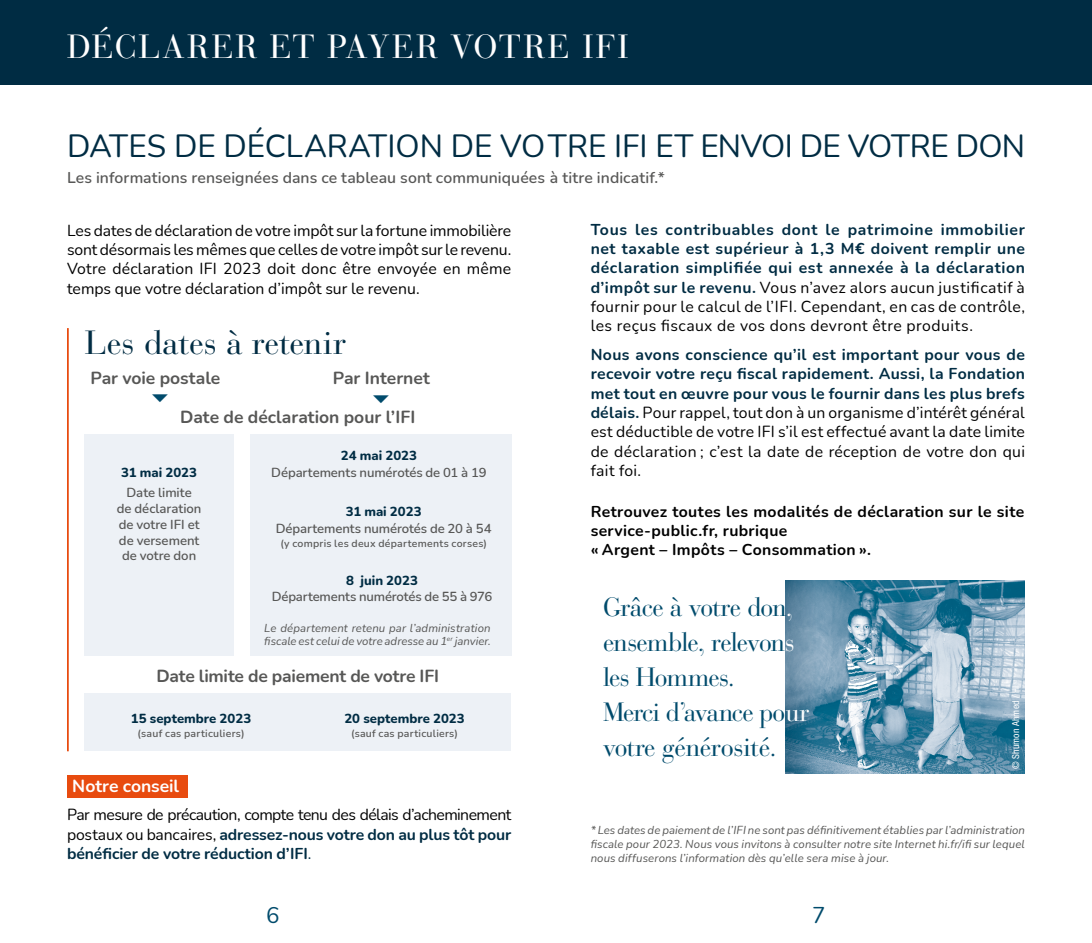
<style>
.page{position:relative;width:1092px;height:943px;background:#fff}
.page>*{position:absolute;margin:0;border:0;box-sizing:border-box;transform-origin:0 0}
.t1{font:33.25px "Bauer Bodoni Std";letter-spacing:.04em;color:#fff}
.t2{font:33.25px "Bauer Bodoni Std";letter-spacing:-.005em;color:#002c43}
.t3{font:31.5px "Nunito";letter-spacing:-.005em;color:#002c43}
.t4{font:26.25px "Bauer Bodoni Std";letter-spacing:-.03em;color:#004b6c}
.t5{font:22.4px "Nunito";color:#004b6c}
.t6{font:700 17.5px "Nunito";letter-spacing:-.005em;color:#575756}
.t7{font:700 17.5px "Nunito";letter-spacing:-.005em;color:#fff}
.Texte{font:15.75px/19.2px "Nunito";color:#000;text-align:justify}
.Texte-2{font:700 15.75px/19.2px "Nunito";letter-spacing:.04em;color:#002c43;text-align:justify}
.Texte-3{font:700 15.75px/18.9px "Nunito";letter-spacing:.02em;color:#000}
.Intertitre{font:600 15.75px "Nunito";letter-spacing:.005em;color:#575756}
.t8{font:14px "Zingbats Regular SWFTE";color:#004b6c;scale:1.73 1}
.t9{font:600 13.12px/15.8px "Nunito";letter-spacing:-.005em;color:#575756;text-align:center}
.t10{font:800 13.12px "Nunito";color:#002c43}
.Renvois{font:italic 11.38px/14px "Nunito";letter-spacing:.01em;color:#575756;text-align:justify}
.t11{font:600 10.5px "Nunito";letter-spacing:.025em;color:#575756}
.t12{font:condensed 9.62px "Helvetica Neue LT Std";letter-spacing:.015em;color:#fff}
.s1{font-weight:700;color:#002c43}
.s2{color:#002c43}
.s3{font-weight:400;color:#000}
.s4{color:#fff}
</style>
<div class="page">
<img style="left:815px;top:580px;width:209px;height:193px">
<svg style="left:785px;top:580px;width:30px;height:193px;background:#55839f"></svg>
<div style="left:0;top:0;width:1091px;height:84px;background:#002c43"></div>
<div style="left:84px;top:434px;width:150px;height:221px;background:#edf1f6"></div>
<div style="left:250px;top:434px;width:261px;height:221px;background:#edf1f6"></div>
<div style="left:84px;top:693px;width:427px;height:57px;background:#edf1f6"></div>
<hr style="left:67px;top:328px;width:2px;height:423px;background:#e84b0f">
<div style="left:67px;top:775px;width:120px;height:22px;background:#e84b0f"></div>
<p class="t1" style="left:67px;top:27px;width:563px">DÉCLARER ET PAYER VOTRE IFI</p>
<p class="t3" style="left:67px;top:124px;width:959px">DATES DE DÉCLARATION DE VOTRE IFI ET ENVOI DE VOTRE DON</p>
<p class="Intertitre" style="left:67px;top:166px;width:599px">Les informations renseignées dans ce tableau sont communiquées à titre indicatif.*</p>
<p class="Texte" style="left:67px;top:220px;width:445px">Les dates de déclaration de votre impôt sur la fortune immobilière sont désormais les mêmes que celles de votre impôt sur le revenu.<br>Votre déclaration IFI 2023 doit donc être envoyée en même temps que votre déclaration d’impôt sur le revenu.</p>
<p class="t2" style="left:84px;top:322px;width:263px">Les dates à retenir</p>
<p class="t6" style="left:90px;top:365px;width:131px">Par voie postale</p>
<p class="t8" style="left:152px;top:389px;width:11px">t</p>
<p class="t6" style="left:333px;top:365px;width:98px">Par Internet</p>
<p class="t8" style="left:373px;top:389px;width:11px">t</p>
<p class="t6" style="left:180px;top:405px;width:236px">Date de déclaration pour l’IFI</p>
<p class="t10" style="left:121px;top:462px;width:77px">31 mai 2023</p>
<p class="t9" style="left:117px;top:484px;width:86px">Date limite<br>de déclaration de votre IFI et de versement de votre don</p>
<p class="t10" style="left:341px;top:446px;width:77px">24 mai 2023</p>
<p class="t9" style="left:271px;top:464px;width:217px">Départements numérotés de 01 à 19</p>
<p class="t10" style="left:346px;top:501px;width:77px">31 mai 2023</p>
<p class="t9" style="left:276px;top:520px;width:217px">Départements numérotés de 20 à 54</p>
<p class="t11" style="left:280px;top:536px;width:208px">(y compris les deux départements corses)</p>
<p class="t10" style="left:346px;top:571px;width:73px">8 juin 2023</p>
<p class="t9" style="left:272px;top:588px;width:222px">Départements numérotés de 55 à 976</p>
<p class="Renvois" style="left:264px;top:620px;width:228px;line-height:13.1px">Le département retenu par l’administration fiscale est celui de votre adresse au 1<sup>er</sup> janvier.</p>
<p class="t6" style="left:156px;top:663px;width:284px">Date limite de paiement de votre IFI</p>
<p class="t10" style="left:131px;top:708px;width:122px">15 septembre 2023</p>
<p class="t11" style="left:138px;top:725px;width:108px">(sauf cas particuliers)</p>
<p class="t7" style="left:72px;top:774px;width:108px">Notre conseil</p>
<p class="t10" style="left:344px;top:708px;width:122px">20 septembre 2023</p>
<p class="t11" style="left:351px;top:725px;width:108px">(sauf cas particuliers)</p>
<p class="Texte" style="left:67px;top:804px;width:445px">Par mesure de précaution, compte tenu des délais d’acheminement postaux ou bancaires, <span class="s1">adressez-nous votre don au plus tôt pour bénéficier de votre réduction d’IFI</span><span class="s2">.</span></p>
<p class="Texte-2" style="left:590px;top:219px;width:436px">Tous les contribuables dont le patrimoine immobilier net taxable est supérieur à 1,3 M€ doivent remplir une déclaration simplifiée qui est annexée à la déclaration d’impôt sur le revenu. <span class="s3">Vous n’avez alors aucun justificatif à fournir pour le calcul de l’IFI. Cependant, en cas de contrôle, les reçus fiscaux de vos dons devront être produits.</span></p>
<p class="Texte" style="left:590px;top:344px;width:436px"><span class="s1">Nous avons conscience qu’il est important pour vous de recevoir votre reçu fiscal rapidement. Aussi, la Fondation met tout en œuvre pour vous le fournir dans les plus brefs délais.</span> Pour rappel, tout don à un organisme d’intérêt général est déductible de votre IFI s’il est effectué avant la date limite de déclaration ; c’est la date de réception de votre don qui fait foi.</p>
<p class="Texte-3" style="left:590px;top:501px;width:435px">Retrouvez toutes les modalités de déclaration sur le site service-public.fr, rubrique</p>
<p class="Texte-3" style="left:590px;top:539px;width:282px">« Argent – Impôts – Consommation ».</p>
<p class="t4" style="left:603px;top:591px;width:191px">Grâce à votre don<span class="s4">,</span></p>
<p class="t4" style="left:603px;top:626px;width:193px">ensemble, relevon<span class="s4">s</span></p>
<p class="t4" style="left:603px;top:661px;width:133px">les Hommes.</p>
<p class="t4" style="left:603px;top:696px;width:208px">Merci d’avance po<span class="s4">ur</span></p>
<p class="t4" style="left:603px;top:731px;width:175px">votre générosité.</p>
<p class="t12" style="left:1010px;top:768px;width:84px;rotate:-90deg">© Shumon Ahmed / HI</p>
<p class="Renvois" style="left:590px;top:823px;width:436px">* Les dates de paiement de l’IFI ne sont pas définitivement établies par l’administration fiscale pour 2023. Nous vous invitons à consulter notre site Internet hi.fr/ifi sur lequel nous diffuserons l’information dès qu’elle sera mise à jour.</p>
<p class="t5" style="left:266px;top:899px;width:15px">6</p>
<p class="t5" style="left:812px;top:899px;width:15px">7</p>
</div>
